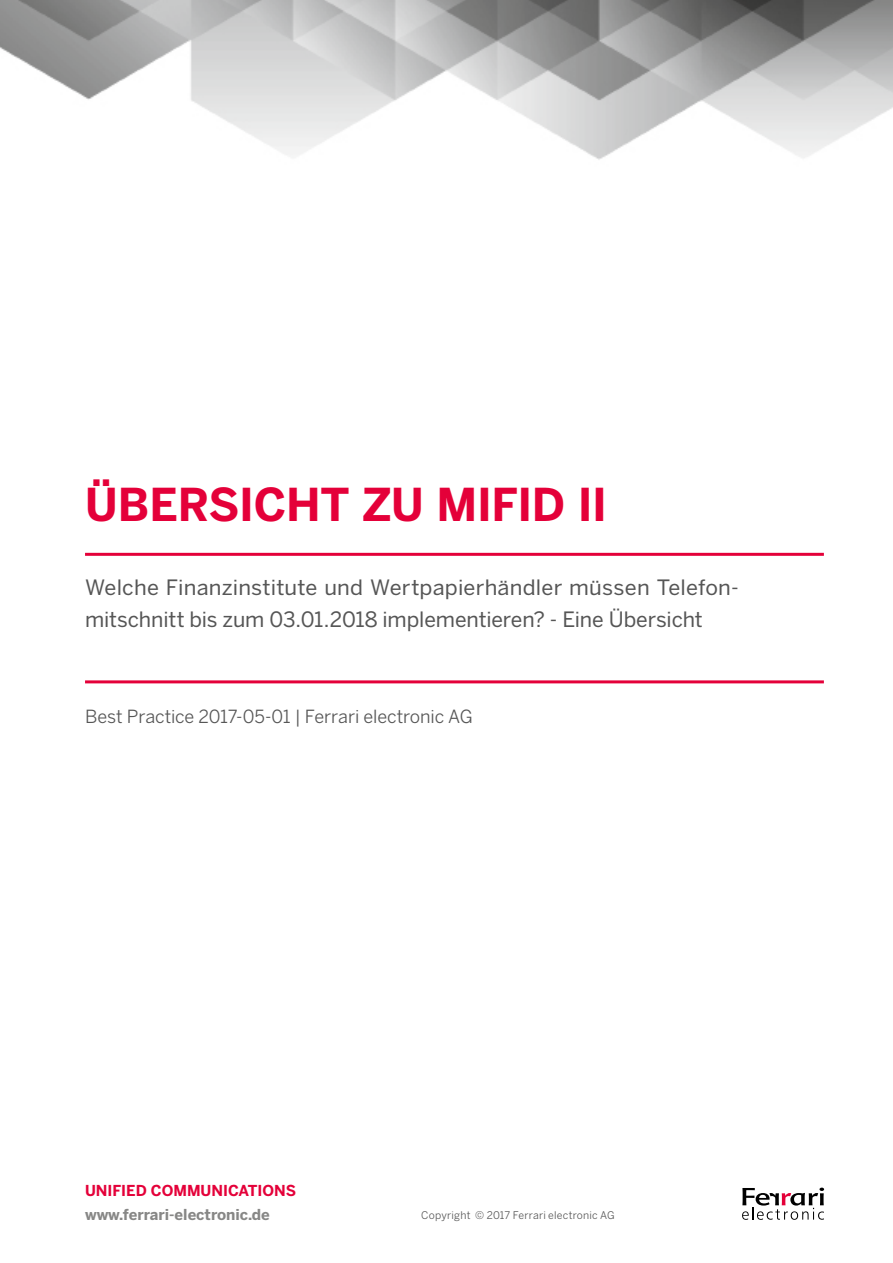
<style>
.page{position:relative;width:893px;height:1263px;background:#fff}
.page>*{position:absolute;margin:0;border:0;box-sizing:border-box;transform-origin:0 0}
.t1{font:700 45px "Benton Sans";letter-spacing:-.01em;color:#e40039}
.t2{font:21px/32px "Benton Sans";color:#565656}
.t3{font:18px "Benton Sans";letter-spacing:-.005em;color:#565656}
.t4{font:700 15px "Benton Sans";color:#878786}
.t5{font:700 15px "Benton Sans";color:#e40039}
.t6{font:10.5px "Benton Sans";letter-spacing:.02em;color:#565656}
</style>
<div class="page">
<img style="left:0;top:0;width:893px;height:160px">
<svg style="left:742px;top:1187px;width:82px;height:33px"></svg>
<hr style="left:85px;top:553px;width:739px;height:3px;background:#e40039">
<hr style="left:85px;top:680px;width:739px;height:3px;background:#e40039">
<h1 class="t1" style="left:85px;top:478px;width:523px">ÜBERSICHT ZU MIFID II</h1>
<p class="t2" style="left:85px;top:571px;width:655px">Welche Finanzinstitute und Wertpapierhändler müssen Telefon&shy;mitschnitt bis zum 03.01.2018 implementieren? - Eine Übersicht</p>
<p class="t3" style="left:85px;top:706px;width:389px">Best Practice 2017-05-01 | Ferrari electronic AG</p>
<p class="t5" style="left:85px;top:1182px;width:213px">UNIFIED COMMUNICATIONS</p>
<p class="t4" style="left:85px;top:1206px;width:186px">www.ferrari-electronic.de</p>
<p class="t6" style="left:421px;top:1209px;width:195px">Copyright © 2017 Ferrari electronic AG</p>
</div>
